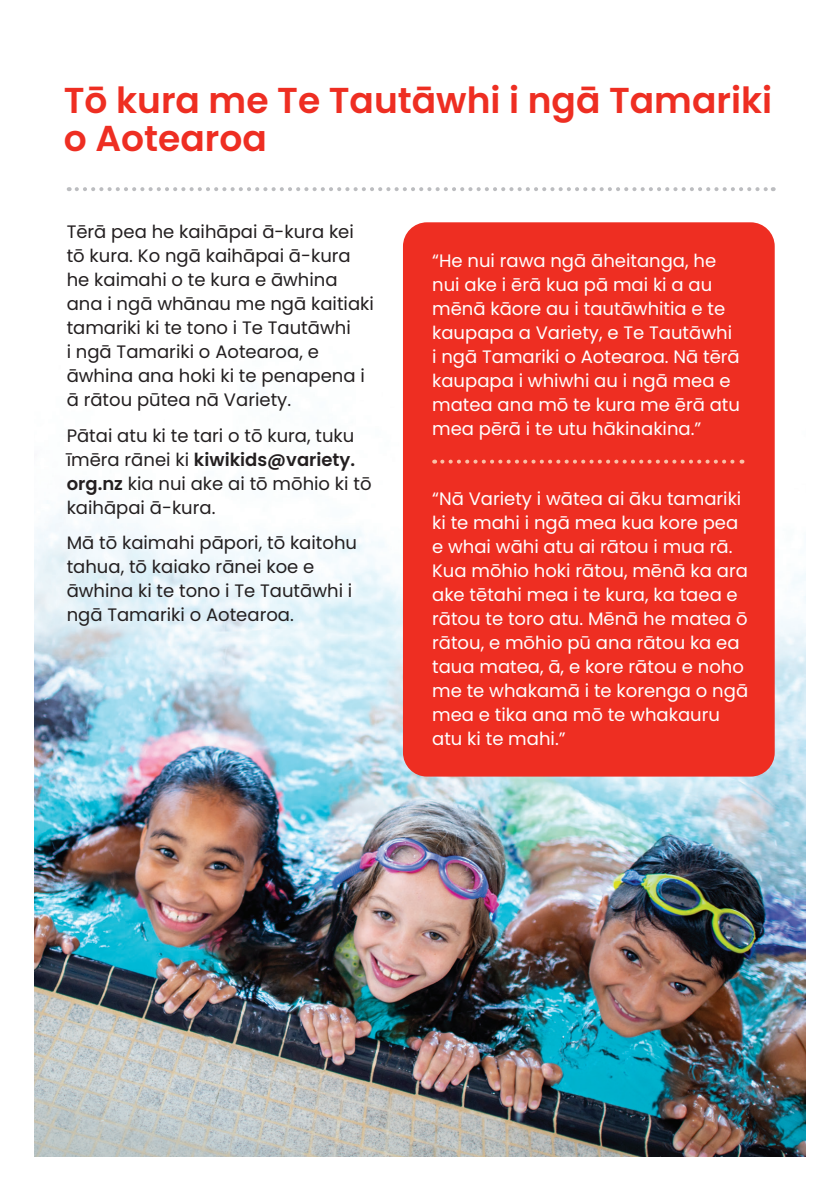
<style>
.page{position:relative;width:840px;height:1191px;background:#fff}
.page>*{position:absolute;margin:0;border:0;box-sizing:border-box;transform-origin:0 0}
.t1{font:600 36px/38px "Poppins";color:#ee2e22}
.t2{font:18px/24px "Poppins";color:#fff}
.t3{font:18px/24px "Poppins";color:#231f20}
.s1{font-weight:600}
</style>
<div class="page">
<img style="left:34px;top:187px;width:771px;height:970px">
<div style="left:403px;top:222px;width:371px;height:554px;background:#ee2e22;border-radius:24px"></div>
<svg style="left:442px;top:459px;width:300px;height:4px"></svg>
<svg style="left:77px;top:187px;width:696px;height:4px"></svg>
<p class="t1" style="left:64px;top:82px;width:709px">Tō kura me Te Tautāwhi i ngā Tamariki o Aotearoa</p>
<p class="t3" style="left:67px;top:220px;width:308px">Tērā pea he kaihāpai ā-kura kei tō kura. Ko ngā kaihāpai ā-kura he kaimahi o te kura e āwhina ana i ngā whānau me ngā kaitiaki tamariki ki te tono i Te Tautāwhi<br>i ngā Tamariki o Aotearoa, e āwhina ana hoki ki te penapena i ā rātou pūtea nā Variety.</p>
<p class="t3" style="left:67px;top:423px;width:306px">Pātai atu ki te tari o tō kura, tuku īmēra rānei ki <span class="s1">kiwikids@variety. org.nz</span> kia nui ake ai tō mōhio ki tō kaihāpai ā-kura.</p>
<p class="t3" style="left:67px;top:531px;width:292px">Mā tō kaimahi pāpori, tō kaitohu tahua, tō kaiako rānei koe e āwhina ki te tono i Te Tautāwhi i ngā Tamariki o Aotearoa.</p>
<p class="t2" style="left:432px;top:249px;width:309px">“He nui rawa ngā āheitanga, he nui ake i ērā kua pā mai ki a au mēnā kāore au i tautāwhitia e te kaupapa a Variety, e Te Tautāwhi i ngā Tamariki o Aotearoa. Nā tērā kaupapa i whiwhi au i ngā mea e matea ana mō te kura me ērā atu mea pērā i te utu hākinakina.”</p>
<p class="t2" style="left:432px;top:486px;width:317px">“Nā Variety i wātea ai āku tamariki ki te mahi i ngā mea kua kore pea e whai wāhi atu ai rātou i mua rā.<br>Kua mōhio hoki rātou, mēnā ka ara ake tētahi mea i te kura, ka taea e rātou te toro atu. Mēnā he matea ō rātou, e mōhio pū ana rātou ka ea taua matea, ā, e kore rātou e noho me te whakamā i te korenga o ngā mea e tika ana mō te whakauru atu ki te mahi.”</p>
</div>
